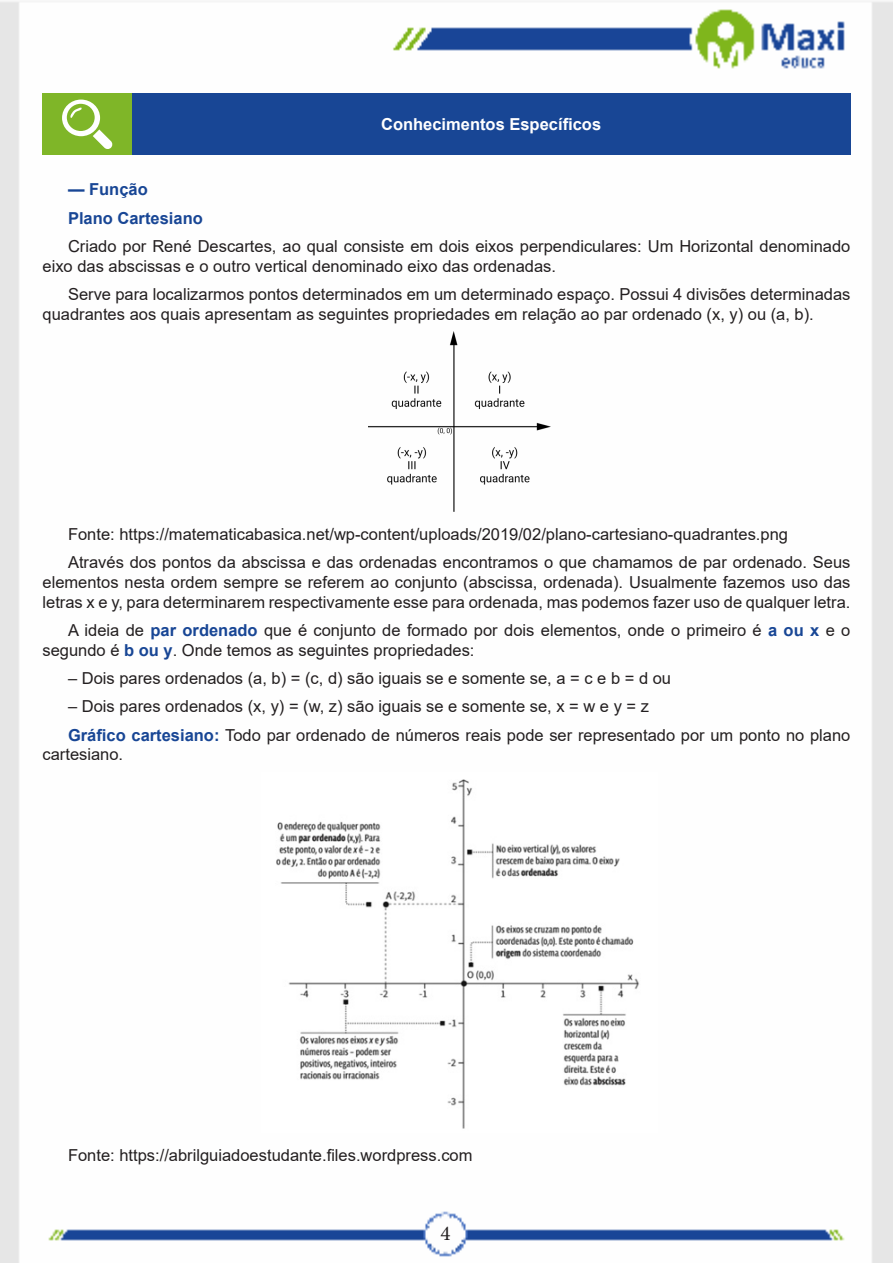
<style>
.page{position:relative;width:893px;height:1263px;background:#fff}
.page>*{position:absolute;margin:0;border:0;box-sizing:border-box;transform-origin:0 0}
.t1{font:21px "Minion Pro";color:#231f20}
.Texto{font:16.5px/19.8px "Arial";color:#231f20}
.Titulo_de_Caixa{font:700 16.5px "Arial";color:#fff}
.t2{font:700 16.5px "Arial";color:#184695}
.s1{font-weight:700;color:#184695}
</style>
<div class="page">
<img style="left:0;top:1px;width:893px;height:1262px">
<div style="left:43px;top:94px;width:89px;height:61px;background:#7fb628"></div>
<div style="left:132px;top:94px;width:718px;height:61px;background:#184695"></div>
<svg style="left:62px;top:100px;width:51px;height:49px"></svg>
<img style="left:368px;top:332px;width:182px;height:179px">
<img style="left:261px;top:772px;width:396px;height:360px">
<p class="Titulo_de_Caixa" style="left:381px;top:113px;width:222px">Conhecimentos Específicos</p>
<p class="t2" style="left:68px;top:178px;width:81px">— Função</p>
<p class="t2" style="left:68px;top:206px;width:136px">Plano Cartesiano</p>
<p class="Texto" style="left:43px;top:236px;width:809px;text-indent:26px">Criado por René Descartes, ao qual consiste em dois eixos perpendiculares: Um Horizontal denominado eixo das abscissas e o outro vertical denominado eixo das ordenadas.</p>
<p class="Texto" style="left:43px;top:284px;width:809px;text-indent:26px">Serve para localizarmos pontos determinados em um determinado espaço. Possui 4 divisões determinadas quadrantes aos quais apresentam as seguintes propriedades em relação ao par ordenado (x, y) ou (a, b).</p>
<p class="Texto" style="left:68px;top:524px;width:721px">Fonte: https://matematicabasica.net/wp-content/uploads/2019/02/plano-cartesiano-quadrantes.png</p>
<p class="Texto" style="left:43px;top:552px;width:809px;text-align:justify;text-indent:26px">Através dos pontos da abscissa e das ordenadas encontramos o que chamamos de par ordenado. Seus elementos nesta ordem sempre se referem ao conjunto (abscissa, ordenada). Usualmente fazemos uso das letras x e y, para determinarem respectivamente esse para ordenada, mas podemos fazer uso de qualquer letra.</p>
<p class="Texto" style="left:43px;top:620px;width:809px;text-indent:26px">A ideia de <span class="s1">par ordenado</span> que é conjunto de formado por dois elementos, onde o primeiro é <span class="s1">a ou x</span> e o segundo é <span class="s1">b ou y</span>. Onde temos as seguintes propriedades:</p>
<p class="Texto" style="left:68px;top:668px;width:605px">– Dois pares ordenados (a, b) = (c, d) são iguais se e somente se, a = c e b = d ou</p>
<p class="Texto" style="left:68px;top:696px;width:582px">– Dois pares ordenados (x, y) = (w, z) são iguais se e somente se, x = w e y = z</p>
<p class="Texto" style="left:43px;top:725px;width:809px;text-indent:26px"><span class="s1">Gráfico cartesiano:</span> Todo par ordenado de números reais pode ser representado por um ponto no plano cartesiano.</p>
<p class="Texto" style="left:68px;top:1145px;width:406px">Fonte: https://abrilguiadoestudante.files.wordpress.com</p>
<p class="t1" style="left:440px;top:1219px;width:12px">4</p>
</div>
